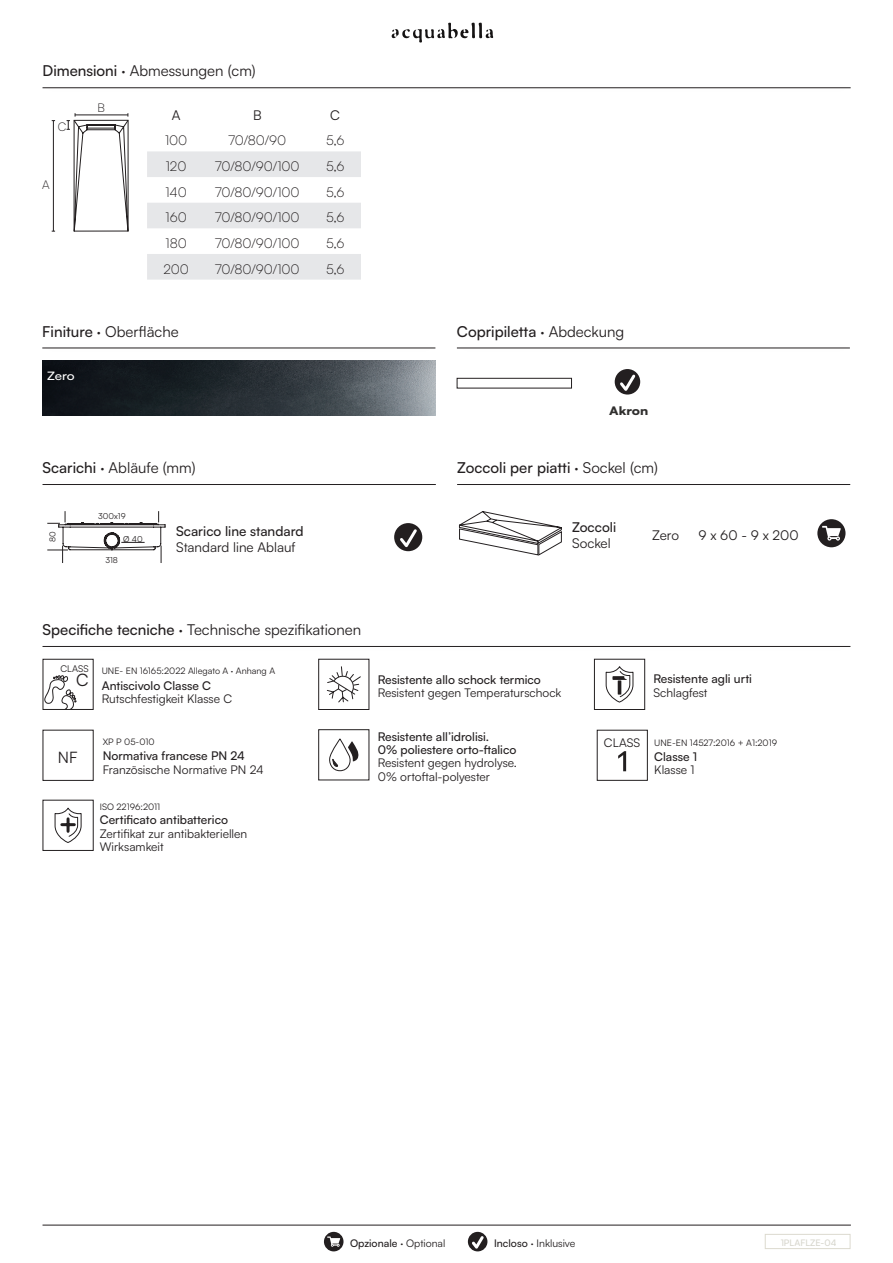
<style>
.page{position:relative;width:893px;height:1263px;background:#fff}
.page>*{position:absolute;margin:0;border:0;box-sizing:border-box;transform-origin:0 0}
.t1{font:17.1px "Satoshi";color:#231f20}
.t2{font:15.75px "Satoshi";color:#231f20}
.t3{font:15px "Satoshi";color:#231f20}
.t4{font:500 15px "Satoshi";color:#231f20}
.t5{font:300 13.5px "Satoshi";color:#231f20}
.t6{font:13.5px "Satoshi";color:#231f20}
.t7{font:500 13.5px "Satoshi";color:#231f20}
.t8{font:12px/13.4px "Satoshi";color:#231f20}
.t9{font:500 12px "Satoshi";color:#231f20}
.t10{font:300 12px "Satoshi";color:#231f20}
.t11{font:900 11.55px "Satoshi";color:#302f2e;scale:1.16 1}
.t12{font:500 11.55px "Satoshi";color:#fff;scale:1.16 1}
.t13{font:500 10.5px "Satoshi";color:#231f20}
.t14{font:10.5px "Satoshi";color:#231f20}
.t15{font:9.3px "Satoshi";color:#231f20}
.t16{font:9px "Satoshi";color:#231f20}
.t17{font:500 9px "Satoshi";color:#d7d6cd}
.t18{font:8.25px "Satoshi";color:#231f20}
.s1{font-weight:500}
.s2{font-weight:400}
</style>
<div class="page">
<div style="left:765px;top:1234px;width:85px;height:15px;border:1px solid #dcdacf"></div>
<hr style="left:43px;top:88px;width:808px;height:1px;background:#231f20">
<svg style="left:392px;top:23px;width:101px;height:20px"></svg>
<hr style="left:43px;top:1225px;width:808px;height:1px;background:#231f20">
<svg style="left:324px;top:1232px;width:19px;height:19px"></svg>
<svg style="left:468px;top:1232px;width:19px;height:19px"></svg>
<hr style="left:43px;top:484px;width:393px;height:1px;background:#231f20">
<hr style="left:43px;top:646px;width:807px;height:1px;background:#231f20">
<hr style="left:42px;top:348px;width:393px;height:1px;background:#231f20">
<img style="left:42px;top:360px;width:393px;height:55px">
<hr style="left:457px;top:348px;width:393px;height:1px;background:#231f20">
<div style="left:457px;top:378px;width:115px;height:10px;border:1px solid #231f20"></div>
<hr style="left:457px;top:484px;width:393px;height:1px;background:#231f20">
<svg style="left:459px;top:511px;width:103px;height:44px"></svg>
<div style="left:817px;top:519px;width:28px;height:28px;background:#231f20;border-radius:50%"></div>
<svg style="left:822px;top:526px;width:19px;height:15px"></svg>
<div style="left:43px;top:730px;width:51px;height:51px;border:1px solid #231f20"></div>
<div style="left:43px;top:800px;width:51px;height:51px;border:1px solid #231f20"></div>
<svg style="left:54px;top:807px;width:28px;height:36px"></svg>
<svg style="left:326px;top:666px;width:35px;height:37px"></svg>
<div style="left:318px;top:659px;width:51px;height:51px;border:1px solid #231f20"></div>
<div style="left:318px;top:729px;width:51px;height:51px;border:1px solid #231f20"></div>
<svg style="left:329px;top:738px;width:30px;height:33px"></svg>
<div style="left:594px;top:659px;width:51px;height:51px;border:1px solid #231f20"></div>
<svg style="left:605px;top:666px;width:29px;height:37px"></svg>
<hr style="left:618px;top:680px;width:3px;height:15px;background:#231f20">
<div style="left:597px;top:730px;width:51px;height:51px;border:1px solid #231f20"></div>
<svg style="left:618px;top:751px;width:8px;height:20px"></svg>
<div style="left:43px;top:659px;width:51px;height:51px;border:1px solid #231f20"></div>
<svg style="left:43px;top:675px;width:34px;height:66px"></svg>
<div style="left:615px;top:369px;width:25px;height:26px;background:#231f20;border-radius:50%"></div>
<svg style="left:617px;top:372px;width:21px;height:23px"></svg>
<svg style="left:47px;top:511px;width:118px;height:52px"></svg>
<div style="left:394px;top:523px;width:28px;height:28px;background:#231f20;border-radius:50%"></div>
<svg style="left:397px;top:527px;width:22px;height:24px"></svg>
<svg style="left:67px;top:113px;width:62px;height:119px"></svg>
<hr style="left:53px;top:121px;width:1px;height:110px;background:#231f20">
<svg style="left:147px;top:151px;width:214px;height:129px"></svg>
<p class="t3" style="left:43px;top:61px;width:215px"><span class="s1">Dimensioni</span> · Abmessungen (cm)</p>
<p class="t10" style="left:58px;top:119px;width:10px">C</p>
<p class="t10" style="left:42px;top:177px;width:9px">A</p>
<p class="t10" style="left:97px;top:100px;width:9px">B</p>
<p class="t6" style="left:172px;top:106px;width:10px">A</p>
<p class="t6" style="left:253px;top:106px;width:10px">B</p>
<p class="t6" style="left:330px;top:106px;width:11px">C</p>
<p class="t5" style="left:165px;top:132px;width:24px">100</p>
<p class="t5" style="left:228px;top:132px;width:59px">70/80/90</p>
<p class="t5" style="left:326px;top:132px;width:20px">5,6</p>
<p class="t5" style="left:166px;top:158px;width:22px">120</p>
<p class="t5" style="left:215px;top:158px;width:86px">70/80/90/100</p>
<p class="t5" style="left:326px;top:158px;width:20px">5,6</p>
<p class="t5" style="left:165px;top:183px;width:23px">140</p>
<p class="t5" style="left:215px;top:183px;width:86px">70/80/90/100</p>
<p class="t5" style="left:326px;top:183px;width:20px">5,6</p>
<p class="t5" style="left:166px;top:209px;width:23px">160</p>
<p class="t5" style="left:215px;top:209px;width:86px">70/80/90/100</p>
<p class="t5" style="left:326px;top:209px;width:20px">5,6</p>
<p class="t5" style="left:166px;top:234px;width:23px">180</p>
<p class="t5" style="left:215px;top:234px;width:86px">70/80/90/100</p>
<p class="t5" style="left:326px;top:234px;width:20px">5,6</p>
<p class="t5" style="left:163px;top:260px;width:27px">200</p>
<p class="t5" style="left:215px;top:260px;width:86px">70/80/90/100</p>
<p class="t5" style="left:326px;top:260px;width:20px">5,6</p>
<p class="t3" style="left:42px;top:321px;width:138px"><span class="s1">Finiture</span> · Oberfläche</p>
<p class="t12" style="left:47px;top:368px;width:25px">Zero</p>
<p class="t3" style="left:43px;top:458px;width:155px"><span class="s1">Scarichi</span> · Abläufe (mm)</p>
<p class="t18" style="left:47px;top:542px;width:12px;rotate:-90deg">80</p>
<p class="t18" style="left:98px;top:511px;width:29px">300x19</p>
<p class="t18" style="left:123px;top:534px;width:21px">Ø 40</p>
<p class="t18" style="left:106px;top:555px;width:14px">318</p>
<p class="t7" style="left:176px;top:522px;width:129px">Scarico line standard</p>
<p class="t6" style="left:176px;top:538px;width:121px">Standard line Ablauf</p>
<p class="t4" style="left:457px;top:321px;width:169px">Copripiletta <span class="s2">· Abdeckung</span></p>
<p class="t11" style="left:609px;top:402px;width:35px">Akron</p>
<p class="t4" style="left:457px;top:457px;width:202px">Zoccoli per piatti <span class="s2">· Sockel (cm)</span></p>
<p class="t7" style="left:572px;top:518px;width:46px">Zoccoli</p>
<p class="t6" style="left:572px;top:534px;width:40px">Sockel</p>
<p class="t6" style="left:652px;top:526px;width:28px">Zero</p>
<p class="t6" style="left:698px;top:526px;width:102px">9 x 60 - 9 x 200</p>
<p class="t3" style="left:43px;top:620px;width:320px"><span class="s1">Specifiche tecniche</span> · Technische spezifikationen</p>
<p class="t15" style="left:60px;top:662px;width:30px">CLASS</p>
<p class="t1" style="left:76px;top:668px;width:14px">C</p>
<p class="t16" style="left:102px;top:665px;width:175px">UNE- EN 16165:2022 Allegato A · Anhang A</p>
<p class="t9" style="left:102px;top:677px;width:111px">Antiscivolo Classe C</p>
<p class="t8" style="left:102px;top:691px;width:132px">Rutschfestigkeit Klasse C</p>
<p class="t2" style="left:58px;top:747px;width:21px">NF</p>
<p class="t16" style="left:103px;top:736px;width:54px">XP P 05-010</p>
<p class="t9" style="left:103px;top:747px;width:144px">Normativa francese PN 24</p>
<p class="t8" style="left:103px;top:763px;width:162px">Französische Normative PN 24</p>
<p class="t16" style="left:100px;top:800px;width:62px">ISO 22196:2011</p>
<p class="t9" style="left:100px;top:812px;width:130px">Certificato antibatterico</p>
<p class="t8" style="left:100px;top:826px;width:149px">Zertifikat zur antibakteriellen<br>Wirksamkeit</p>
<p class="t9" style="left:378px;top:671px;width:165px">Resistente allo schock termico</p>
<p class="t8" style="left:378px;top:686px;width:185px">Resistent gegen Temperaturschock</p>
<p class="t9" style="left:378px;top:728px;width:113px">Resistente all’idrolisi.</p>
<p class="t9" style="left:378px;top:741px;width:140px">0% poliestere orto-ftalico</p>
<p class="t8" style="left:378px;top:756px;width:141px">Resistent gegen hydrolyse.</p>
<p class="t8" style="left:378px;top:769px;width:114px">0% ortoftal-polyester</p>
<p class="t9" style="left:653px;top:671px;width:100px">Resistente agli urti</p>
<p class="t8" style="left:653px;top:685px;width:56px">Schlagfest</p>
<p class="t8" style="left:604px;top:736px;width:38px">CLASS</p>
<p class="t16" style="left:654px;top:737px;width:124px">UNE-EN 14527:2016 + A1:2019</p>
<p class="t9" style="left:654px;top:748px;width:44px">Classe 1</p>
<p class="t8" style="left:654px;top:763px;width:42px">Klasse 1</p>
<p class="t13" style="left:350px;top:1236px;width:97px">Opzionale <span class="s2">· Optional</span></p>
<p class="t14" style="left:494px;top:1236px;width:83px"><span class="s1">Incloso</span> · Inklusive</p>
<p class="t17" style="left:781px;top:1237px;width:57px">1PLAFLZE-04</p>
</div>
